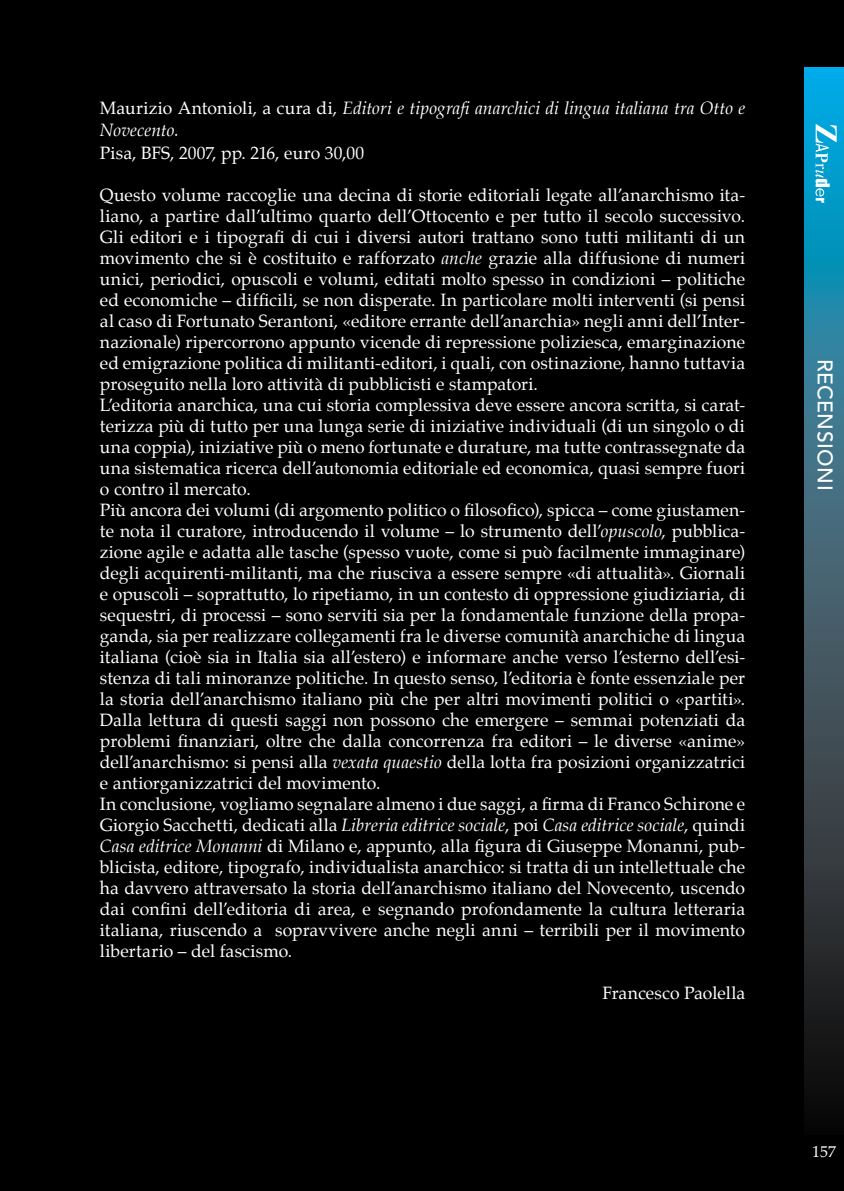
<style>
.page{position:relative;width:844px;height:1191px;background:#fff}
.page>*{position:absolute;margin:0;border:0;box-sizing:border-box;transform-origin:0 0}
.t1{font:500 21px "Avenir";letter-spacing:.025em;color:#fff}
.t2{font:17.5px/21px "Palatino";letter-spacing:.01em;color:#fff}
.t3{font:italic 17.5px/22.8px "Palatino";color:#fff}
.t4{font:15.75px "Palatino";color:#fff}
.s1{font-style:normal}
.s2{font-style:italic}
</style>
<div class="page">
<div style="left:0;top:0;width:843px;height:1191px;background:#000"></div>
<svg style="left:804px;top:68px;width:39px;height:1036px;background:#2c5d70"></svg>
<svg style="left:815px;top:124px;width:21px;height:79px;background:#44b8dc"></svg>
<p class="t3" style="left:100px;top:96px;width:646px"><span class="s1">Maurizio Antonioli, a cura di,</span> Editori e tipografi anarchici di lingua italiana tra Otto e<br>Novecento.</p>
<p class="t2" style="left:100px;top:143px;width:266px">Pisa, BFS, 2007, pp. 216, euro 30,00</p>
<p class="t2" style="left:100px;top:185px;width:646px">Questo volume raccoglie una decina di storie editoriali legate all’anarchismo ita&shy;liano, a partire dall’ultimo quarto dell’Ottocento e per tutto il secolo successivo.<br>Gli editori e i tipografi di cui i diversi autori trattano sono tutti militanti di un movimento che si è costituito e rafforzato <span class="s2">anche</span> grazie alla diffusione di numeri unici, periodici, opuscoli e volumi, editati molto spesso in condizioni – politiche ed economiche – difficili, se non disperate. In particolare molti interventi (si pensi al caso di Fortunato Serantoni, «editore errante dell’anarchia» negli anni dell’Inter&shy;nazionale) ripercorrono appunto vicende di repressione poliziesca, emarginazione ed emigrazione politica di militanti-editori, i quali, con ostinazione, hanno tuttavia proseguito nella loro attività di pubblicisti e stampatori.<br>L’editoria anarchica, una cui storia complessiva deve essere ancora scritta, si carat&shy;terizza più di tutto per una lunga serie di iniziative individuali (di un singolo o di una coppia), iniziative più o meno fortunate e durature, ma tutte contrassegnate da una sistematica ricerca dell’autonomia editoriale ed economica, quasi sempre fuori o contro il mercato.<br>Più ancora dei volumi (di argomento politico o filosofico), spicca – come giustamen&shy;te nota il curatore, introducendo il volume – lo strumento dell’<span class="s2">opuscolo</span>, pubblica&shy;zione agile e adatta alle tasche (spesso vuote, come si può facilmente immaginare) degli acquirenti-militanti, ma che riusciva a essere sempre «di attualità». Giornali e opuscoli – soprattutto, lo ripetiamo, in un contesto di oppressione giudiziaria, di sequestri, di processi – sono serviti sia per la fondamentale funzione della propa&shy;ganda, sia per realizzare collegamenti fra le diverse comunità anarchiche di lingua italiana (cioè sia in Italia sia all’estero) e informare anche verso l’esterno dell’esi&shy;stenza di tali minoranze politiche. In questo senso, l’editoria è fonte essenziale per la storia dell’anarchismo italiano più che per altri movimenti politici o «partiti».<br>Dalla lettura di questi saggi non possono che emergere – semmai potenziati da problemi finanziari, oltre che dalla concorrenza fra editori – le diverse «anime» dell’anarchismo: si pensi alla <span class="s2">vexata quaestio</span> della lotta fra posizioni organizzatrici e antiorganizzatrici del movimento.<br>In conclusione, vogliamo segnalare almeno i due saggi, a firma di Franco Schirone e Giorgio Sacchetti, dedicati alla <span class="s2">Libreria editrice sociale</span>, poi <span class="s2">Casa editrice sociale</span>, quindi <span class="s2">Casa editrice Monanni</span> di Milano e, appunto, alla figura di Giuseppe Monanni, pub&shy;blicista, editore, tipografo, individualista anarchico: si tratta di un intellettuale che ha davvero attraversato la storia dell’anarchismo italiano del Novecento, uscendo dai confini dell’editoria di area, e segnando profondamente la cultura letteraria italiana, riuscendo a sopravvivere anche negli anni – terribili per il movimento libertario – del fascismo.</p>
<p class="t2" style="left:602px;top:983px;width:144px">Francesco Paolella</p>
<p class="t1" style="left:837px;top:358px;width:133px;rotate:90deg">RECENSIONI</p>
<p class="t4" style="left:812px;top:1138px;width:25px">157</p>
</div>
